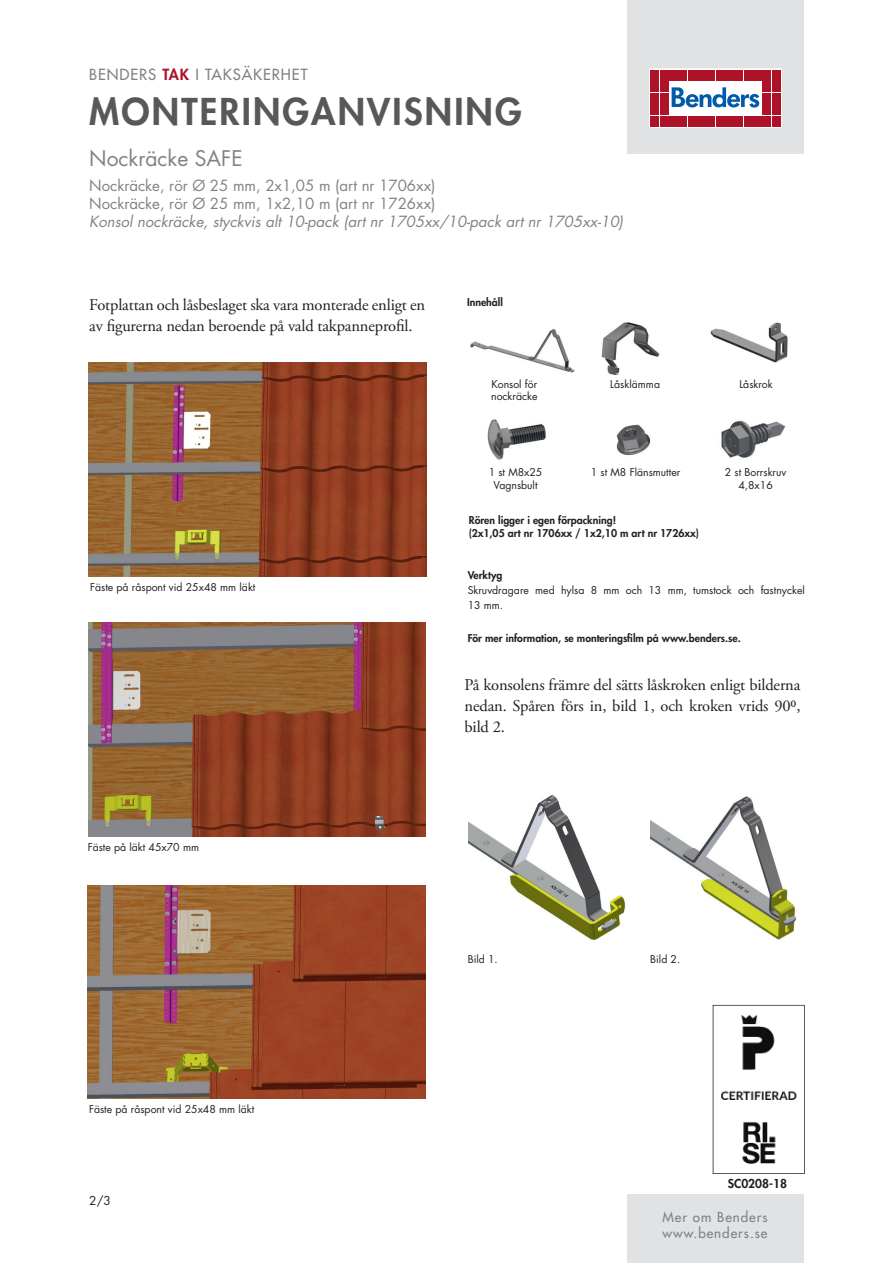
<style>
.page{position:relative;width:893px;height:1263px;background:#fff}
.page>*{position:absolute;margin:0;border:0;box-sizing:border-box;transform-origin:0 0}
.t1{font:800 36px "Futura Std";letter-spacing:.06em;color:#57585a}
.t2{font:21px "Futura Std";color:#808285}
.t3{font:16.5px/21px "Adobe Garamond Pro";letter-spacing:-.01em;color:#231f20}
.t4{font:15px/18px "Futura Std";color:#808285}
.t5{font:italic 15px "Futura Std";color:#808285}
.t6{font:500 15px "Futura Std";letter-spacing:.06em;color:#808285}
.t7{font:500 13.5px/16.2px "Futura Std";letter-spacing:.07em;color:#808285}
.t8{font:800 12px "Futura Std";color:#231f20}
.t9{font:12px "Futura Std";color:#231f20}
.t10{font:10.5px/12.6px "Futura Std";color:#231f20}
.t11{font:800 10.5px/12.6px "Futura Std";color:#231f20}
.s1{font-weight:800;color:#ae1229}
</style>
<div class="page">
<div style="left:627px;top:0;width:177px;height:153px;background:#e1e2e4"></div>
<svg style="left:649px;top:69px;width:132px;height:59px;background:#eac5cb"></svg>
<div style="left:651px;top:70px;width:8px;height:10px;background:#ae1229"></div>
<div style="left:660px;top:70px;width:8px;height:10px;background:#ae1229"></div>
<div style="left:651px;top:81px;width:8px;height:11px;background:#ae1229"></div>
<div style="left:660px;top:81px;width:8px;height:11px;background:#ae1229"></div>
<div style="left:651px;top:93px;width:8px;height:10px;background:#ae1229"></div>
<div style="left:660px;top:93px;width:8px;height:10px;background:#ae1229"></div>
<div style="left:651px;top:104px;width:8px;height:11px;background:#ae1229"></div>
<div style="left:660px;top:104px;width:8px;height:11px;background:#ae1229"></div>
<div style="left:651px;top:116px;width:8px;height:10px;background:#ae1229"></div>
<div style="left:660px;top:116px;width:8px;height:10px;background:#ae1229"></div>
<div style="left:669px;top:70px;width:8px;height:10px;background:#ae1229"></div>
<div style="left:679px;top:70px;width:8px;height:10px;background:#ae1229"></div>
<div style="left:688px;top:70px;width:8px;height:10px;background:#ae1229"></div>
<div style="left:697px;top:70px;width:9px;height:10px;background:#ae1229"></div>
<div style="left:707px;top:70px;width:8px;height:10px;background:#ae1229"></div>
<div style="left:716px;top:70px;width:8px;height:10px;background:#ae1229"></div>
<div style="left:725px;top:70px;width:9px;height:10px;background:#ae1229"></div>
<div style="left:735px;top:70px;width:8px;height:10px;background:#ae1229"></div>
<div style="left:744px;top:70px;width:8px;height:10px;background:#ae1229"></div>
<div style="left:753px;top:70px;width:9px;height:10px;background:#ae1229"></div>
<div style="left:669px;top:116px;width:8px;height:10px;background:#ae1229"></div>
<div style="left:679px;top:116px;width:8px;height:10px;background:#ae1229"></div>
<div style="left:688px;top:116px;width:8px;height:10px;background:#ae1229"></div>
<div style="left:697px;top:116px;width:9px;height:10px;background:#ae1229"></div>
<div style="left:707px;top:116px;width:8px;height:10px;background:#ae1229"></div>
<div style="left:716px;top:116px;width:8px;height:10px;background:#ae1229"></div>
<div style="left:725px;top:116px;width:9px;height:10px;background:#ae1229"></div>
<div style="left:735px;top:116px;width:8px;height:10px;background:#ae1229"></div>
<div style="left:744px;top:116px;width:8px;height:10px;background:#ae1229"></div>
<div style="left:753px;top:116px;width:9px;height:10px;background:#ae1229"></div>
<div style="left:763px;top:70px;width:8px;height:10px;background:#ae1229"></div>
<div style="left:772px;top:70px;width:8px;height:10px;background:#ae1229"></div>
<div style="left:763px;top:81px;width:8px;height:11px;background:#ae1229"></div>
<div style="left:772px;top:81px;width:8px;height:11px;background:#ae1229"></div>
<div style="left:763px;top:93px;width:8px;height:10px;background:#ae1229"></div>
<div style="left:772px;top:93px;width:8px;height:10px;background:#ae1229"></div>
<div style="left:763px;top:104px;width:8px;height:11px;background:#ae1229"></div>
<div style="left:772px;top:104px;width:8px;height:11px;background:#ae1229"></div>
<div style="left:763px;top:116px;width:8px;height:10px;background:#ae1229"></div>
<div style="left:772px;top:116px;width:8px;height:10px;background:#ae1229"></div>
<svg style="left:672px;top:87px;width:87px;height:21px;background:#90b6d9"></svg>
<div style="left:627px;top:1195px;width:177px;height:68px;background:#e1e2e4"></div>
<img style="left:88px;top:363px;width:338px;height:213px">
<img style="left:721px;top:420px;width:65px;height:38px">
<img style="left:487px;top:419px;width:59px;height:41px">
<img style="left:601px;top:322px;width:59px;height:53px">
<img style="left:710px;top:322px;width:78px;height:41px">
<img style="left:616px;top:424px;width:35px;height:31px">
<img style="left:470px;top:329px;width:104px;height:44px">
<hr style="left:607px;top:454px;width:11px;height:4px;background:#fff">
<img style="left:88px;top:622px;width:337px;height:214px">
<img style="left:88px;top:885px;width:337px;height:213px">
<img style="left:469px;top:795px;width:157px;height:145px">
<img style="left:650px;top:796px;width:146px;height:144px">
<img style="left:712px;top:1005px;width:92px;height:169px">
<h3 class="t6" style="left:89px;top:65px;width:220px">BENDERS <span class="s1">TAK</span> I TAKSÄKERHET</h3>
<h1 class="t1" style="left:89px;top:89px;width:434px">MONTERINGANVISNING</h1>
<h2 class="t2" style="left:89px;top:145px;width:155px">Nockräcke SAFE</h2>
<h3 class="t4" style="left:89px;top:177px;width:348px">Nockräcke, rör Ø 25 mm, 2x1,05 m (art nr 1706xx)<br>Nockräcke, rör Ø 25 mm, 1x2,10 m (art nr 1726xx)</h3>
<h3 class="t5" style="left:89px;top:212px;width:535px">Konsol nockräcke, styckvis alt 10-pack (art nr 1705xx/10-pack art nr 1705xx-10)</h3>
<h3 class="t3" style="left:89px;top:294px;width:337px">Fotplattan och låsbeslaget ska vara monterade enligt en av figurerna nedan beroende på vald takpanneprofil.</h3>
<p class="t10" style="left:90px;top:581px;width:167px">Fäste på råspont vid 25x48 mm läkt</p>
<p class="t11" style="left:467px;top:296px;width:37px">Innehåll</p>
<p class="t10" style="left:491px;top:378px;width:48px">Konsol för nockräcke</p>
<p class="t10" style="left:610px;top:378px;width:51px">Låsklämma</p>
<p class="t10" style="left:739px;top:378px;width:35px">Låskrok</p>
<p class="t10" style="left:489px;top:466px;width:55px;text-align:center">1 st M8x25<br>Vagnsbult</p>
<p class="t10" style="left:591px;top:466px;width:91px">1 st M8 Flänsmutter</p>
<p class="t10" style="left:725px;top:466px;width:63px;text-align:center">2 st Borrskruv<br>4,8x16</p>
<p class="t11" style="left:469px;top:514px;width:232px">Rören ligger i egen förpackning!<br>(2x1,05 art nr 1706xx / 1x2,10 m art nr 1726xx)</p>
<p class="t11" style="left:468px;top:569px;width:36px">Verktyg</p>
<p class="t10" style="left:468px;top:583px;width:339px;line-height:15px">Skruvdragare med hylsa 8 mm och 13 mm, tumstock och fastnyckel<br>13 mm.</p>
<p class="t11" style="left:468px;top:632px;width:275px">För mer information, se monteringsfilm på www.benders.se.</p>
<h3 class="t3" style="left:465px;top:675px;width:337px;text-align:justify">På konsolens främre del sätts låskroken enligt bilderna nedan. Spåren förs in, bild 1, och kroken vrids 900, bild 2.</h3>
<p class="t10" style="left:88px;top:841px;width:113px">Fäste på läkt 45x70 mm</p>
<p class="t10" style="left:468px;top:953px;width:32px">Bild 1.</p>
<p class="t10" style="left:650px;top:953px;width:32px">Bild 2.</p>
<p class="t10" style="left:89px;top:1103px;width:167px">Fäste på råspont vid 25x48 mm läkt</p>
<p class="t9" style="left:89px;top:1193px;width:23px">2/3</p>
<p class="t8" style="left:728px;top:1176px;width:61px">SC0208-18</p>
<p class="t7" style="left:662px;top:1209px;width:107px">Mer om Benders www.benders.se</p>
</div>
